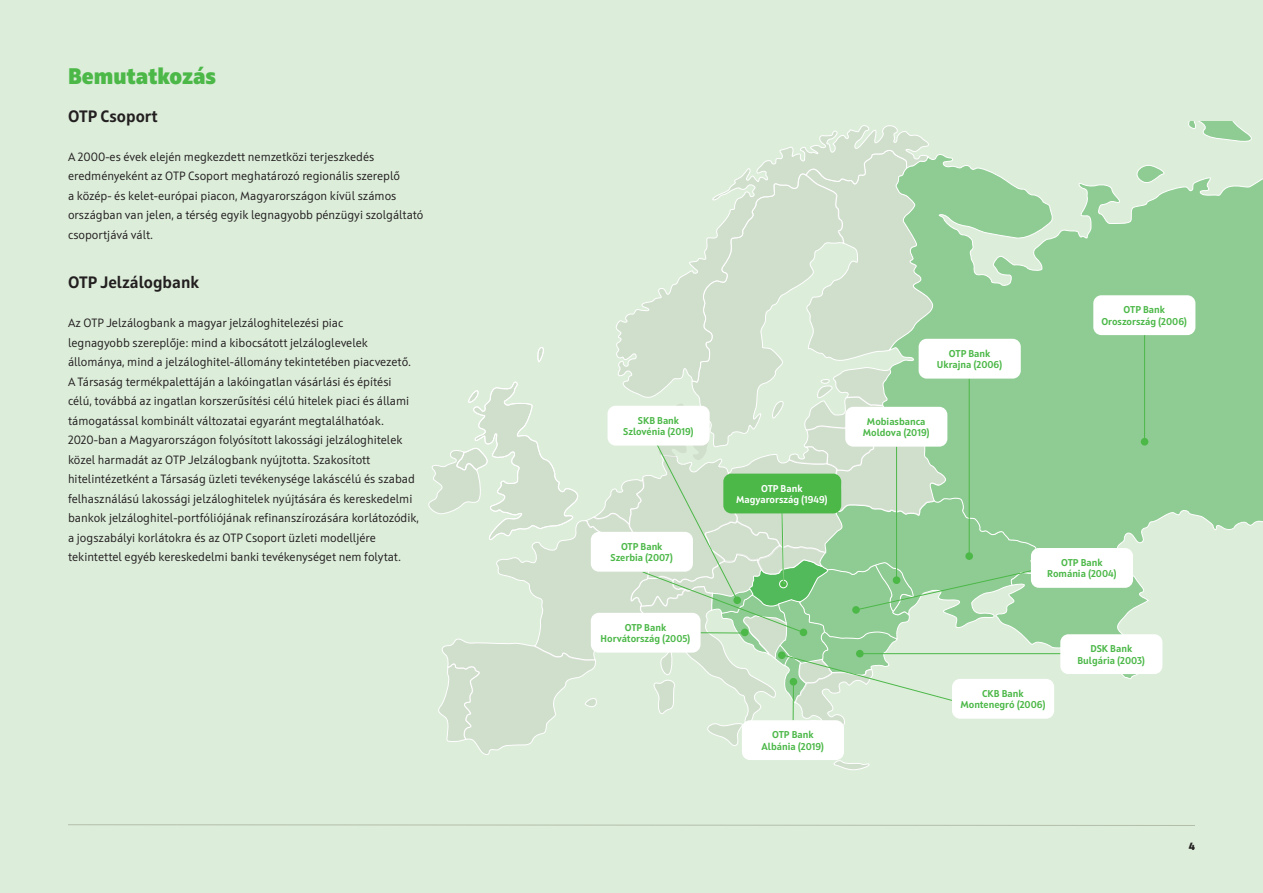
<style>
.page{position:relative;width:1263px;height:893px;background:#dcedda}
.page>*{position:absolute;margin:0;border:0;box-sizing:border-box;transform-origin:0 0}
.t1{font:800 22.5px "Squad";color:#4cb848}
.t2{font:700 16.5px "Squad";color:#231f20}
.t3{font:12px/19.5px "Squad";color:#231f20}
.t4{font:800 10.5px "Squad";color:#231f20}
.t5{font:700 9.9px/11.4px "Squad";color:#4cb848;text-align:center}
.t6{font:700 9.9px/11.4px "Squad";color:#fff;text-align:center}
</style>
<div class="page">
<svg style="left:68px;top:824px;width:1127px;height:2px;background:#c6d4c0"></svg>
<svg style="left:614px;top:124px;width:267px;height:24px;background:#dbecd9"></svg>
<svg style="left:881px;top:121px;width:382px;height:559px;background:#aad7ac"></svg>
<svg style="left:1132px;top:163px;width:36px;height:26px"></svg>
<svg style="left:1173px;top:121px;width:90px;height:24px;background:#c4e3c4"></svg>
<div style="left:1141px;top:438px;width:7px;height:8px;background:#4cb848;border-radius:50%"></div>
<hr style="left:860px;top:653px;width:201px;height:1px;background:#4cb848">
<hr style="left:1144px;top:306px;width:1px;height:136px;background:#4cb848">
<svg style="left:427px;top:148px;width:609px;height:622px;background:#c9e2c8"></svg>
<hr style="left:700px;top:632px;width:45px;height:1px;background:#4cb848">
<div style="left:1093px;top:295px;width:102px;height:40px;background:#fff;border-radius:8px"></div>
<div style="left:919px;top:339px;width:102px;height:40px;background:#fff;border-radius:8px"></div>
<div style="left:1031px;top:548px;width:102px;height:40px;background:#fff;border-radius:8px"></div>
<div style="left:952px;top:679px;width:102px;height:40px;background:#fff;border-radius:8px"></div>
<div style="left:742px;top:720px;width:102px;height:40px;background:#fff;border-radius:8px"></div>
<div style="left:845px;top:407px;width:102px;height:40px;background:#fff;border-radius:8px"></div>
<div style="left:607px;top:406px;width:103px;height:40px;background:#fff;border-radius:8px"></div>
<div style="left:591px;top:532px;width:102px;height:40px;background:#fff;border-radius:8px"></div>
<div style="left:591px;top:613px;width:109px;height:40px;background:#fff;border-radius:8px"></div>
<div style="left:723px;top:474px;width:118px;height:39px;background:#4cb848;border-radius:8px"></div>
<div style="left:1060px;top:634px;width:102px;height:40px;background:#fff;border-radius:8px"></div>
<h1 class="t1" style="left:68px;top:61px;width:150px">Bemutatkozás</h1>
<h2 class="t2" style="left:68px;top:105px;width:91px">OTP Csoport</h2>
<p class="t3" style="left:68px;top:147px;width:357px">A 2000-es évek elején megkezdett nemzetközi terjeszkedés eredményeként az OTP Csoport meghatározó regionális szereplő<br>a közép- és kelet-európai piacon, Magyarországon kívül számos országban van jelen, a térség egyik legnagyobb pénzügyi szolgáltató csoportjává vált.</p>
<h2 class="t2" style="left:68px;top:272px;width:133px">OTP Jelzálogbank</h2>
<p class="t3" style="left:68px;top:313px;width:353px">Az OTP Jelzálogbank a magyar jelzáloghitelezési piac<br>legnagyobb szereplője: mind a kibocsátott jelzáloglevelek állománya, mind a jelzáloghitel-állomány tekintetében piacvezető.<br>A Társaság termékpalettáján a lakóingatlan vásárlási és építési<br>célú, továbbá az ingatlan korszerűsítési célú hitelek piaci és állami támogatással kombinált változatai egyaránt megtalálhatóak.<br>2020-ban a Magyarországon folyósított lakossági jelzáloghitelek közel harmadát az OTP Jelzálogbank nyújtotta. Szakosított hitelintézetként a Társaság üzleti tevékenysége lakáscélú és szabad felhasználású lakossági jelzáloghitelek nyújtására és kereskedelmi bankok jelzáloghitel-portfóliójának refinanszírozására korlátozódik, a jogszabályi korlátokra és az OTP Csoport üzleti modelljére tekintettel egyéb kereskedelmi banki tevékenységet nem folytat.</p>
<p class="t5" style="left:623px;top:415px;width:72px">SKB Bank<br>Szlovénia (2019)</p>
<p class="t5" style="left:610px;top:541px;width:64px">OTP Bank<br>Szerbia (2007)</p>
<p class="t5" style="left:601px;top:622px;width:91px">OTP Bank<br>Horvátország (2005)</p>
<p class="t6" style="left:736px;top:482px;width:93px">OTP Bank<br>Magyarország (1949)</p>
<p class="t5" style="left:762px;top:729px;width:64px">OTP Bank<br>Albánia (2019)</p>
<p class="t5" style="left:937px;top:348px;width:67px">OTP Bank<br>Ukrajna (2006)</p>
<p class="t5" style="left:863px;top:416px;width:68px">Mobiasbanca<br>Moldova (2019)</p>
<p class="t5" style="left:1101px;top:304px;width:87px">OTP Bank<br>Oroszország (2006)</p>
<p class="t5" style="left:1047px;top:557px;width:71px">OTP Bank<br>Románia (2004)</p>
<p class="t5" style="left:960px;top:688px;width:87px">CKB Bank<br>Montenegró (2006)</p>
<p class="t5" style="left:1077px;top:643px;width:69px">DSK Bank<br>Bulgária (2003)</p>
<p class="t4" style="left:1189px;top:839px;width:8px">4</p>
</div>
